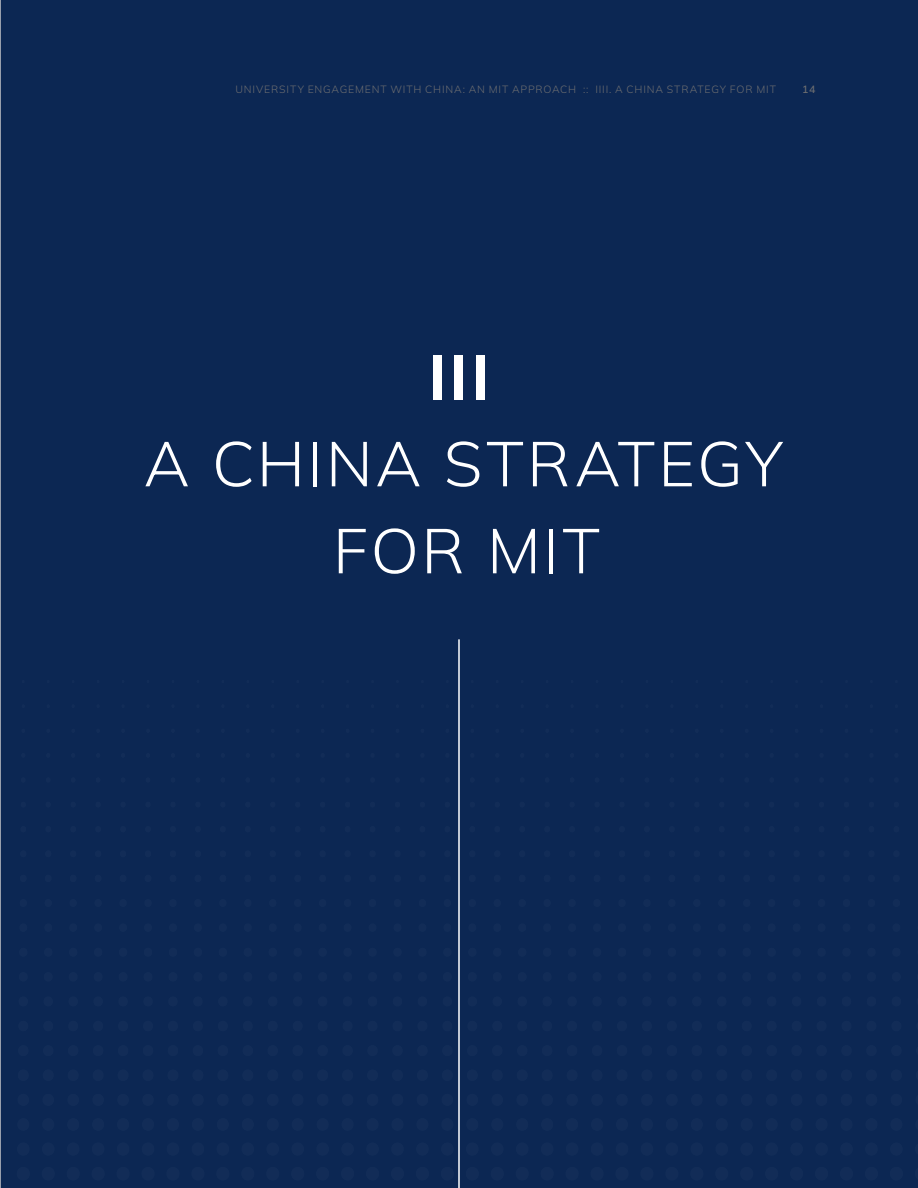
<style>
.page{position:relative;width:918px;height:1188px;background:#0c2753}
.page>*{position:absolute;margin:0;border:0;box-sizing:border-box;transform-origin:0 0}
.H2_SectionHead{font:300 63px/87px "Mulish";letter-spacing:.045em;color:#fff;text-align:center}
.t1{font:300 10.5px "Mulish";letter-spacing:.08em;color:#6c6d70}
.t2{font:600 10.5px "Mulish";color:#6c6d70}
.s1{font-weight:700}
</style>
<div class="page">
<div style="left:868px;top:850px;width:7px;height:7px;background:#122c57;border-radius:3px"></div>
<div style="left:867px;top:948px;width:9px;height:9px;background:#122c57;border-radius:4px"></div>
<div style="left:843px;top:923px;width:8px;height:9px;background:#122c57;border-radius:4px"></div>
<div style="left:794px;top:826px;width:6px;height:7px;background:#122c57;border-radius:3px"></div>
<div style="left:768px;top:899px;width:7px;height:8px;background:#122c57;border-radius:4px"></div>
<div style="left:694px;top:850px;width:6px;height:7px;background:#122c57;border-radius:3px"></div>
<div style="left:669px;top:850px;width:6px;height:7px;background:#122c57;border-radius:3px"></div>
<div style="left:667px;top:972px;width:9px;height:10px;background:#122c57;border-radius:5px"></div>
<div style="left:643px;top:875px;width:7px;height:7px;background:#122c57;border-radius:3px"></div>
<div style="left:594px;top:826px;width:6px;height:7px;background:#122c57;border-radius:3px"></div>
<div style="left:569px;top:826px;width:6px;height:7px;background:#122c57;border-radius:3px"></div>
<div style="left:544px;top:826px;width:6px;height:7px;background:#122c57;border-radius:3px"></div>
<div style="left:320px;top:826px;width:6px;height:7px;background:#122c57;border-radius:3px"></div>
<div style="left:293px;top:996px;width:10px;height:11px;background:#122c57;border-radius:5px"></div>
<div style="left:270px;top:850px;width:6px;height:7px;background:#122c57;border-radius:3px"></div>
<div style="left:170px;top:826px;width:6px;height:7px;background:#122c57;border-radius:3px"></div>
<div style="left:120px;top:826px;width:6px;height:7px;background:#122c57;border-radius:3px"></div>
<div style="left:45px;top:826px;width:6px;height:7px;background:#122c57;border-radius:3px"></div>
<hr style="left:458px;top:639px;width:2px;height:549px;background:#fff">
<hr style="left:0;top:0;width:1px;height:1188px;background:#c7c8ca">
<p class="t1" style="left:235px;top:82px;width:542px">UNIVERSITY ENGAGEMENT WITH CHINA: AN MIT APPROACH :: IIII. A CHINA STRATEGY FOR MIT</p>
<p class="t2" style="left:802px;top:82px;width:15px">14</p>
<h2 class="H2_SectionHead" style="left:144px;top:332px;width:641px"><span class="s1">III<br></span>A CHINA STRATEGY<br>FOR MIT</h2>
</div>
